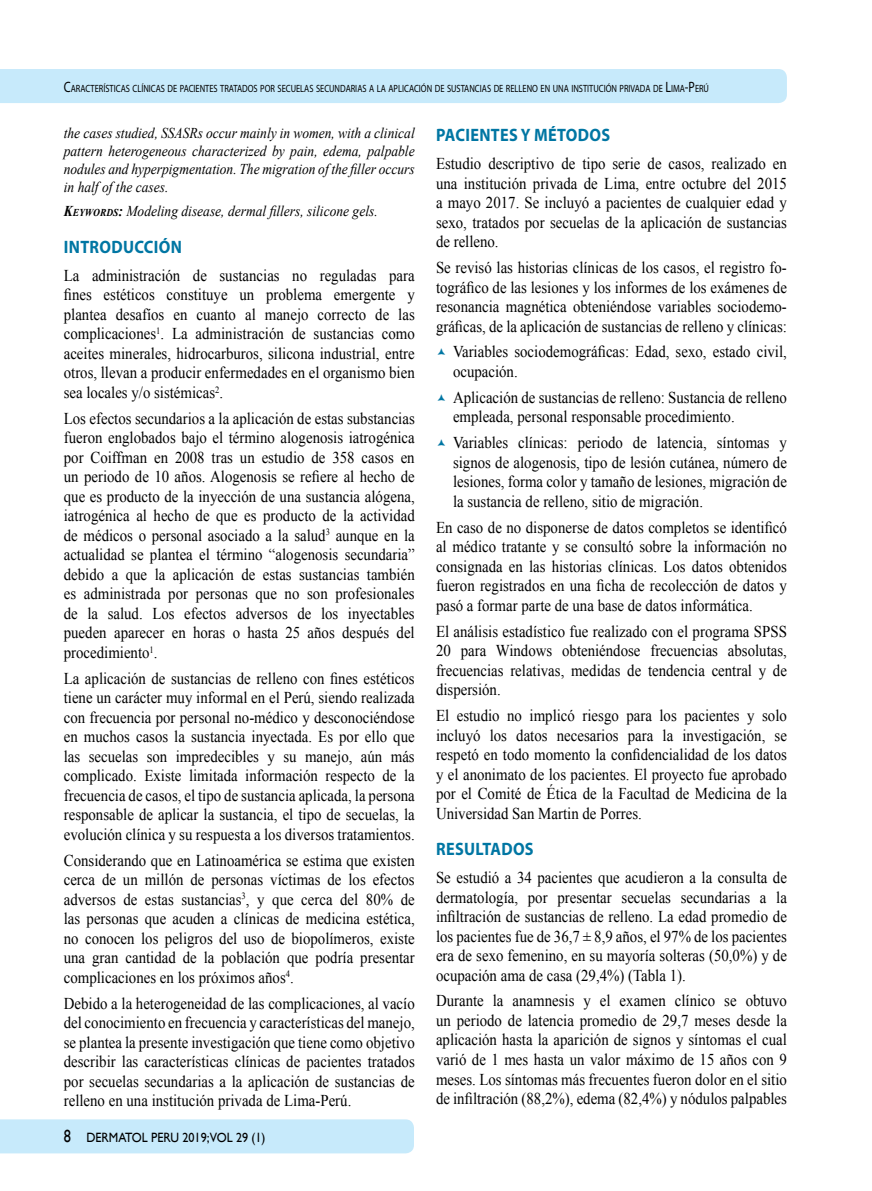
<style>
.page{position:relative;width:872px;height:1191px;background:#fff}
.page>*{position:absolute;margin:0;border:0;box-sizing:border-box;transform-origin:0 0}
.t1{font:700 18px "Myriad Pro";letter-spacing:.02em;color:#0076a3;scale:.9 1}
.t2{font:16.5px/19.5px "Times New Roman";color:#000;text-align:justify;scale:.9 1}
.t3{font:italic 15px/18px "Times New Roman";color:#000;text-align:justify;scale:.9 1}
.t4{font:13.5px "Gill Sans";color:#000;scale:.9 1}
.t5{font:10.5px "Myriad Pro";color:#000;scale:.8 1}
.s1{font-size:15px}
.s2{font-weight:700}
.s3{font-weight:700;font-size:10.5px}
.s4{font-size:18px}
</style>
<div class="page">
<div style="left:0;top:69px;width:787px;height:34px;background:#c7eafb"></div>
<div style="left:0;top:1119px;width:414px;height:34px;background:#c7eafb"></div>
<p class="t5" style="left:64px;top:82px;width:808px"><span class="s1">C</span>ARACTERÍSTICAS CLÍNICAS DE PACIENTES TRATADOS POR SECUELAS SECUNDARIAS A LA APLICACIÓN DE SUSTANCIAS DE RELLENO EN UNA INSTITUCIÓN PRIVADA DE <span class="s1">L</span>IMA<span class="s1">-P</span>ERÚ</p>
<p class="t3" style="left:64px;top:124px;width:391px">the cases studied, SSASRs occur mainly in women, with a clinical pattern heterogeneous characterized by pain, edema, palpable nodules and hyperpigmentation. The migration of the filler occurs in half of the cases.</p>
<p class="t3" style="left:64px;top:202px;width:350px"><span class="s2">K</span><span class="s3">EYWORDS</span><span class="s2">:</span> Modeling disease, dermal fillers, silicone gels.</p>
<p class="t1" style="left:64px;top:235px;width:133px">INTRODUCCIÓN</p>
<p class="t2" style="left:64px;top:265px;width:391px">La administración de sustancias no reguladas para fines estéticos constituye un problema emergente y plantea desafíos en cuanto al manejo correcto de las complicaciones<sup>1</sup>. La administración de sustancias como aceites minerales, hidrocarburos, silicona industrial, entre otros, llevan a producir enfermedades en el organismo bien sea locales y/o sistémicas<sup>2</sup>.</p>
<p class="t2" style="left:64px;top:408px;width:391px">Los efectos secundarios a la aplicación de estas substancias fueron englobados bajo el término alogenosis iatrogénica por Coiffman en 2008 tras un estudio de 358 casos en un periodo de 10 años. Alogenosis se refiere al hecho de que es producto de la inyección de una sustancia alógena, iatrogénica al hecho de que es producto de la actividad de médicos o personal asociado a la salud<sup>3</sup> aunque en la actualidad se plantea el término “alogenosis secundaria” debido a que la aplicación de estas sustancias también es administrada por personas que no son profesionales de la salud. Los efectos adversos de los inyectables pueden aparecer en horas o hasta 25 años después del procedimiento<sup>1</sup>.</p>
<p class="t2" style="left:64px;top:668px;width:391px">La aplicación de sustancias de relleno con fines estéticos tiene un carácter muy informal en el Perú, siendo realizada con frecuencia por personal no-médico y desconociéndose en muchos casos la sustancia inyectada. Es por ello que las secuelas son impredecibles y su manejo, aún más complicado. Existe limitada información respecto de la frecuencia de casos, el tipo de sustancia aplicada, la persona responsable de aplicar la sustancia, el tipo de secuelas, la evolución clínica y su respuesta a los diversos tratamientos.</p>
<p class="t2" style="left:64px;top:850px;width:391px">Considerando que en Latinoamérica se estima que existen cerca de un millón de personas víctimas de los efectos adversos de estas sustancias<sup>3</sup>, y que cerca del 80% de las personas que acuden a clínicas de medicina estética, no conocen los peligros del uso de biopolímeros, existe una gran cantidad de la población que podría presentar complicaciones en los próximos años<sup>4</sup>.</p>
<p class="t2" style="left:64px;top:993px;width:391px">Debido a la heterogeneidad de las complicaciones, al vacío del conocimiento en frecuencia y características del manejo, se plantea la presente investigación que tiene como objetivo describir las características clínicas de pacientes tratados por secuelas secundarias a la aplicación de sustancias de relleno en una institución privada de Lima-Perú.</p>
<p class="t4" style="left:64px;top:1129px;width:226px"><span class="s4">8</span> DERMATOL PERU 2019;VOL 29 (1)</p>
<p class="t1" style="left:436px;top:123px;width:195px">PACIENTES Y MÉTODOS</p>
<p class="t2" style="left:436px;top:154px;width:391px">Estudio descriptivo de tipo serie de casos, realizado en una institución privada de Lima, entre octubre del 2015 a mayo 2017. Se incluyó a pacientes de cualquier edad y sexo, tratados por secuelas de la aplicación de sustancias de relleno.</p>
<p class="t2" style="left:436px;top:257px;width:391px">Se revisó las historias clínicas de los casos, el registro fo&shy;tográfico de las lesiones y los informes de los exámenes de resonancia magnética obteniéndose variables sociodemo&shy;gráficas, de la aplicación de sustancias de relleno y clínicas:</p>
<p class="t2" style="left:453px;top:342px;width:372px">Variables sociodemográficas: Edad, sexo, estado civil, ocupación.</p>
<p class="t2" style="left:453px;top:387px;width:372px">Aplicación de sustancias de relleno: Sustancia de relleno empleada, personal responsable procedimiento.</p>
<p class="t2" style="left:453px;top:433px;width:372px">Variables clínicas: periodo de latencia, síntomas y signos de alogenosis, tipo de lesión cutánea, número de lesiones, forma color y tamaño de lesiones, migración de la sustancia de relleno, sitio de migración.</p>
<p class="t2" style="left:436px;top:517px;width:391px">En caso de no disponerse de datos completos se identificó al médico tratante y se consultó sobre la información no consignada en las historias clínicas. Los datos obtenidos fueron registrados en una ficha de recolección de datos y pasó a formar parte de una base de datos informática.</p>
<p class="t2" style="left:436px;top:621px;width:391px">El análisis estadístico fue realizado con el programa SPSS 20 para Windows obteniéndose frecuencias absolutas, frecuencias relativas, medidas de tendencia central y de dispersión.</p>
<p class="t2" style="left:436px;top:705px;width:391px">El estudio no implicó riesgo para los pacientes y solo incluyó los datos necesarios para la investigación, se respetó en todo momento la confidencialidad de los datos y el anonimato de los pacientes. El proyecto fue aprobado por el Comité de Ética de la Facultad de Medicina de la Universidad San Martin de Porres.</p>
<p class="t1" style="left:436px;top:837px;width:110px">RESULTADOS</p>
<p class="t2" style="left:436px;top:867px;width:391px">Se estudió a 34 pacientes que acudieron a la consulta de dermatología, por presentar secuelas secundarias a la infiltración de sustancias de relleno. La edad promedio de los pacientes fue de 36,7 ± 8,9 años, el 97% de los pacientes era de sexo femenino, en su mayoría solteras (50,0%) y de ocupación ama de casa (29,4%) (Tabla 1).</p>
<p class="t2" style="left:436px;top:991px;width:391px">Durante la anamnesis y el examen clínico se obtuvo un periodo de latencia promedio de 29,7 meses desde la aplicación hasta la aparición de signos y síntomas el cual varió de 1 mes hasta un valor máximo de 15 años con 9 meses. Los síntomas más frecuentes fueron dolor en el sitio de infiltración (88,2%), edema (82,4%) y nódulos palpables</p>
</div>
